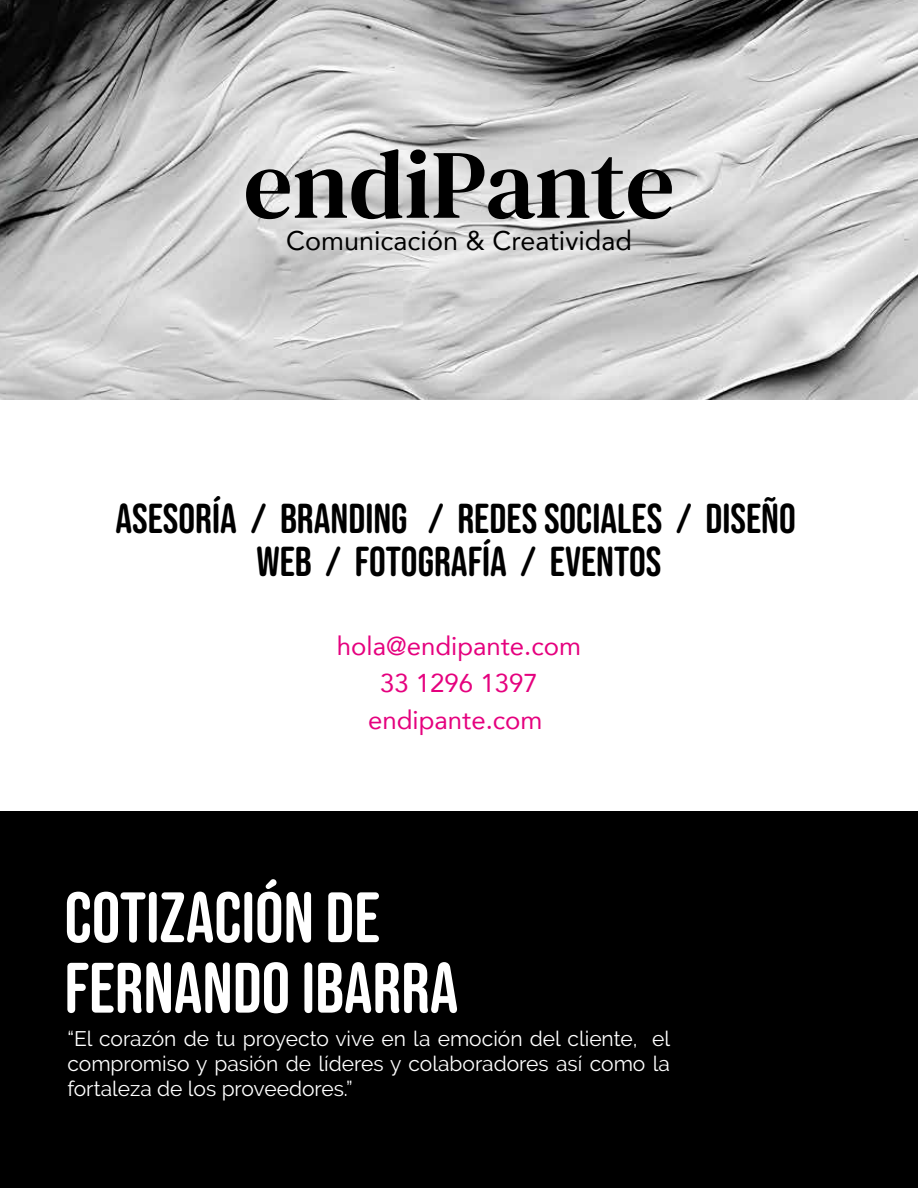
<style>
.page{position:relative;width:918px;height:1188px;background:#fff}
.page>*{position:absolute;margin:0;border:0;box-sizing:border-box;transform-origin:0 0}
.t1{font:71.1px/70.5px "Bebas Neue Rounded";color:#fff}
.t2{font:41.85px/42.2px "Bebas Neue Rounded";color:#000;text-align:center}
.t3{font:27px "Avenir";color:#000}
.t4{font:25.8px/37px "Avenir";color:#e5007e;text-align:center}
.t5{font:21px/25.2px "Raleway";color:#fff;text-align:justify}
</style>
<div class="page">
<img style="left:0;top:0;width:918px;height:399px">
<div style="left:0;top:812px;width:918px;height:376px;background:#000"></div>
<svg style="left:246px;top:149px;width:426px;height:70px;background:#8c8c8c"></svg>
<p class="t3" style="left:286px;top:219px;width:347px">Comunicación &amp; Creatividad</p>
<h2 class="t2" style="left:115px;top:498px;width:682px">ASESORÍA / BRANDING / REDES SOCIALES / DISEÑO<br>WEB / FOTOGRAFÍA / EVENTOS</h2>
<p class="t4" style="left:337px;top:626px;width:246px">hola@endipante.com<br>33 1296 1397 endipante.com</p>
<h1 class="t1" style="left:64px;top:882px;width:395px">COTIZACIÓN DE<br>FERNANDO IBARRA</h1>
<p class="t5" style="left:67px;top:1026px;width:604px">“El corazón de tu proyecto vive en la emoción del cliente, el compromiso y pasión de líderes y colaboradores así como la fortaleza de los proveedores.”</p>
</div>
